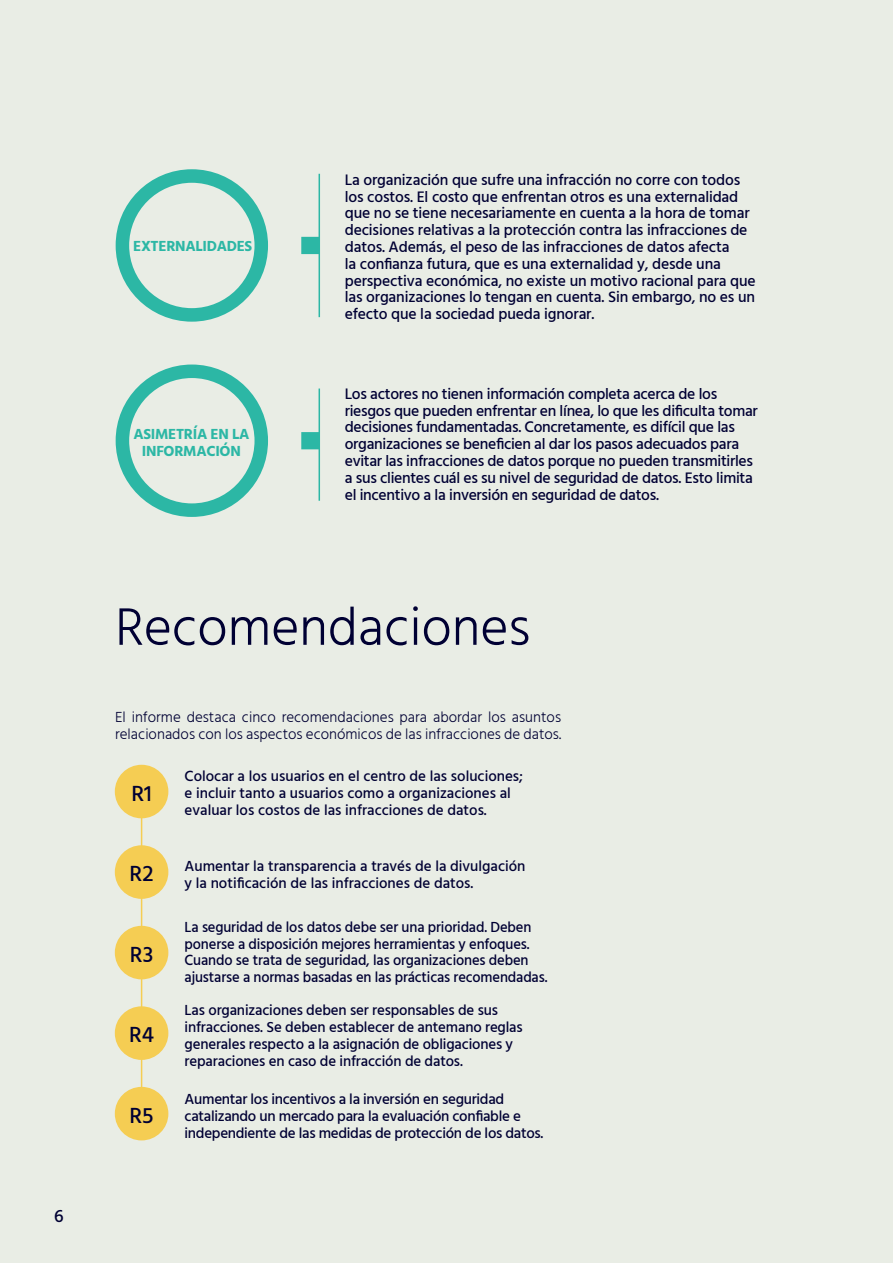
<style>
.page{position:relative;width:893px;height:1263px;background:#e9ede5}
.page>*{position:absolute;margin:0;border:0;box-sizing:border-box;transform-origin:0 0}
.titolo_interno_capit{font:300 54px "Hind";color:#003}
.testo_principale{font:500 22.5px "Hind";color:#003}
.t1{font:500 18px "Hind";color:#003}
.testo_principale-2{font:500 15.6px/16.8px "Hind";letter-spacing:-.01em;color:#003}
.titolo_interno_2{font:500 15px/16.8px "Hind";letter-spacing:-.01em;color:#003}
.testo_principale-3{font:300 15px/16.8px "Hind";color:#003}
.testo_principale-4{font:700 15px/16.8px "Hind";letter-spacing:-.02em;color:#2cb7a5;text-align:center}
</style>
<div class="page">
<hr style="left:141px;top:798px;width:1px;height:305px;background:#f5cd53">
<div style="left:301px;top:432px;width:19px;height:17px;background:#2cb7a5"></div>
<hr style="left:319px;top:388px;width:1px;height:113px;background:#2cb7a5">
<div style="left:116px;top:364px;width:152px;height:153px;border:14px solid #2cb7a5;border-radius:50%"></div>
<div style="left:116px;top:169px;width:152px;height:153px;border:14px solid #2cb7a5;border-radius:50%"></div>
<div style="left:115px;top:765px;width:53px;height:53px;background:#f5cd53;border-radius:50%"></div>
<div style="left:115px;top:845px;width:53px;height:54px;background:#f5cd53;border-radius:50%"></div>
<div style="left:115px;top:926px;width:53px;height:53px;background:#f5cd53;border-radius:50%"></div>
<div style="left:115px;top:1006px;width:53px;height:54px;background:#f5cd53;border-radius:50%"></div>
<div style="left:115px;top:1087px;width:53px;height:53px;background:#f5cd53;border-radius:50%"></div>
<div style="left:301px;top:237px;width:19px;height:17px;background:#2cb7a5"></div>
<hr style="left:319px;top:174px;width:1px;height:143px;background:#2cb7a5">
<p class="t1" style="left:54px;top:1204px;width:11px">6</p>
<p class="testo_principale-4" style="left:133px;top:238px;width:121px">EXTERNALIDADES</p>
<p class="testo_principale-4" style="left:133px;top:426px;width:118px">ASIMETRÍA EN LA<br>INFORMACIÓN</p>
<p class="testo_principale-2" style="left:345px;top:172px;width:412px">La organización que sufre una infracción no corre con todos los costos. El costo que enfrentan otros es una externalidad que no se tiene necesariamente en cuenta a la hora de tomar decisiones relativas a la protección contra las infracciones de datos. Además, el peso de las infracciones de datos afecta<br>la confianza futura, que es una externalidad y, desde una perspectiva económica, no existe un motivo racional para que las organizaciones lo tengan en cuenta. Sin embargo, no es un efecto que la sociedad pueda ignorar.</p>
<p class="testo_principale-2" style="left:345px;top:386px;width:415px">Los actores no tienen información completa acerca de los riesgos que pueden enfrentar en línea, lo que les dificulta tomar decisiones fundamentadas. Concretamente, es difícil que las organizaciones se beneficien al dar los pasos adecuados para evitar las infracciones de datos porque no pueden transmitirles a sus clientes cuál es su nivel de seguridad de datos. Esto limita el incentivo a la inversión en seguridad de datos.</p>
<p class="titolo_interno_capit" style="left:115px;top:591px;width:417px">Recomendaciones</p>
<p class="testo_principale-3" style="left:115px;top:710px;width:447px">El informe destaca cinco recomendaciones para abordar los asuntos relacionados con los aspectos económicos de las infracciones de datos.</p>
<p class="titolo_interno_2" style="left:185px;top:769px;width:340px">Colocar a los usuarios en el centro de las soluciones; e incluir tanto a usuarios como a organizaciones al evaluar los costos de las infracciones de datos.</p>
<p class="testo_principale" style="left:131px;top:778px;width:22px">R1</p>
<p class="testo_principale" style="left:130px;top:858px;width:25px">R2</p>
<p class="testo_principale" style="left:130px;top:939px;width:25px">R3</p>
<p class="testo_principale" style="left:129px;top:1019px;width:27px">R4</p>
<p class="testo_principale" style="left:129px;top:1100px;width:26px">R5</p>
<p class="titolo_interno_2" style="left:185px;top:859px;width:342px">Aumentar la transparencia a través de la divulgación y la notificación de las infracciones de datos.</p>
<p class="titolo_interno_2" style="left:185px;top:919px;width:364px">La seguridad de los datos debe ser una prioridad. Deben ponerse a disposición mejores herramientas y enfoques.<br>Cuando se trata de seguridad, las organizaciones deben ajustarse a normas basadas en las prácticas recomendadas.</p>
<p class="titolo_interno_2" style="left:185px;top:1003px;width:340px">Las organizaciones deben ser responsables de sus infracciones. Se deben establecer de antemano reglas generales respecto a la asignación de obligaciones y reparaciones en caso de infracción de datos.</p>
<p class="titolo_interno_2" style="left:185px;top:1092px;width:360px">Aumentar los incentivos a la inversión en seguridad catalizando un mercado para la evaluación confiable e independiente de las medidas de protección de los datos.</p>
</div>
